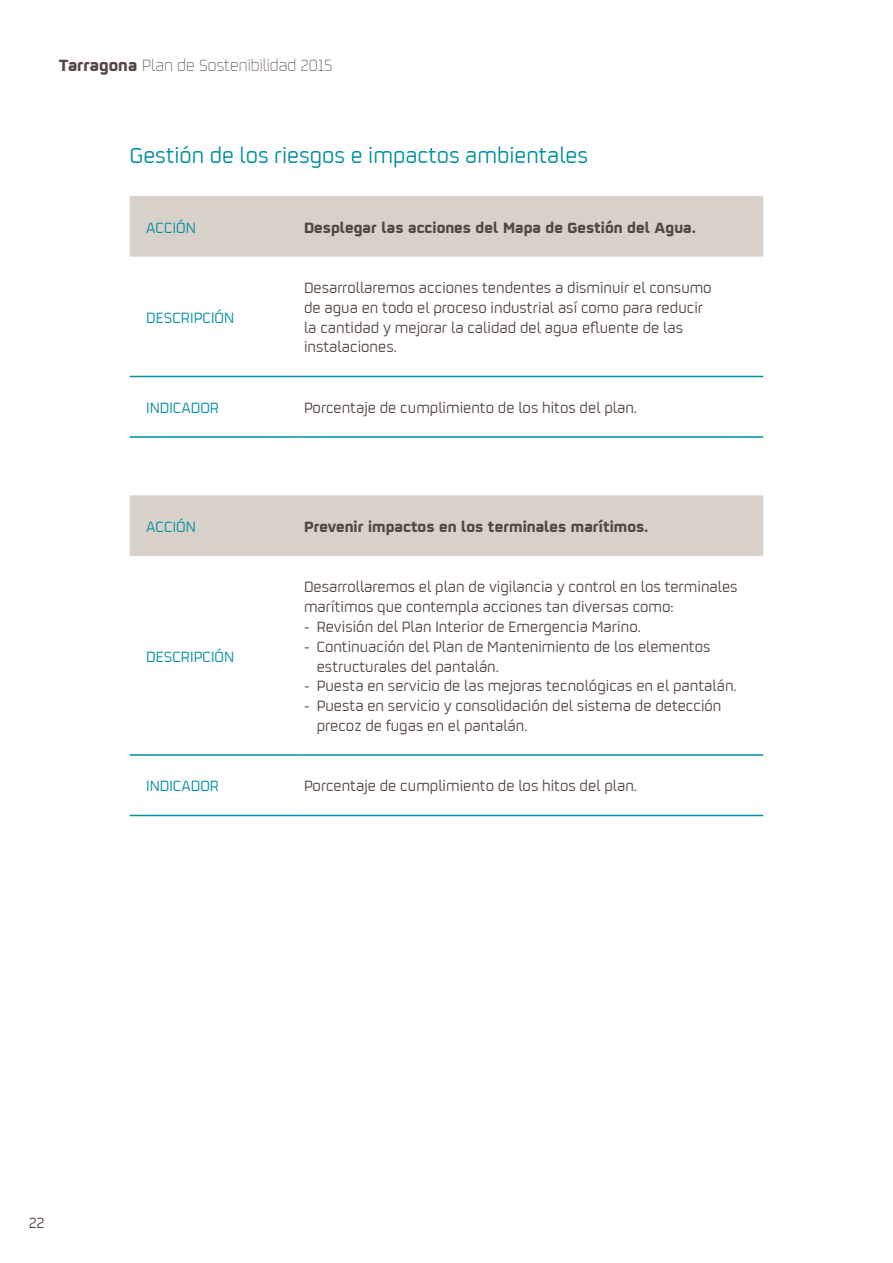
<style>
.page{position:relative;width:893px;height:1263px;background:#fff}
.page>*{position:absolute;margin:0;border:0;box-sizing:border-box;transform-origin:0 0}
.t1{font:24px "Repsol";color:#008fa1}
.t2{font:300 18px "Repsol";color:#544640}
.t3{font:16.5px/19.8px "Repsol";color:#544640}
.t4{font:700 16.5px "Repsol";color:#544640}
.t5{font:16.5px "Repsol";color:#008fa1}
.s1{font-weight:700}
</style>
<div class="page">
<div style="left:130px;top:196px;width:633px;height:61px;background:#d7d1ca"></div>
<hr style="left:130px;top:436px;width:170px;height:2px;background:#008fa1">
<hr style="left:300px;top:436px;width:463px;height:2px;background:#008fa1">
<hr style="left:130px;top:376px;width:170px;height:1px;background:#008fa1">
<hr style="left:300px;top:376px;width:463px;height:1px;background:#008fa1">
<div style="left:130px;top:495px;width:633px;height:61px;background:#d7d1ca"></div>
<hr style="left:130px;top:815px;width:170px;height:1px;background:#008fa1">
<hr style="left:300px;top:815px;width:463px;height:1px;background:#008fa1">
<hr style="left:130px;top:754px;width:170px;height:2px;background:#008fa1">
<hr style="left:300px;top:754px;width:463px;height:2px;background:#008fa1">
<p class="t2" style="left:59px;top:53px;width:275px"><span class="s1">Tarragona</span> Plan de Sostenibilidad 2015</p>
<h1 class="t1" style="left:130px;top:138px;width:460px">Gestión de los riesgos e impactos ambientales</h1>
<p class="t5" style="left:146px;top:216px;width:51px">ACCIÓN</p>
<p class="t4" style="left:304px;top:214px;width:393px">Desplegar las acciones del Mapa de Gestión del Agua.</p>
<p class="t5" style="left:146px;top:306px;width:90px">DESCRIPCIÓN</p>
<p class="t3" style="left:304px;top:277px;width:409px">Desarrollaremos acciones tendentes a disminuir el consumo de agua en todo el proceso industrial así como para reducir la cantidad y mejorar la calidad del agua efluente de las instalaciones.</p>
<p class="t5" style="left:146px;top:396px;width:74px">INDICADOR</p>
<p class="t3" style="left:304px;top:397px;width:335px">Porcentaje de cumplimiento de los hitos del plan.</p>
<p class="t5" style="left:146px;top:515px;width:51px">ACCIÓN</p>
<p class="t4" style="left:304px;top:513px;width:346px">Prevenir impactos en los terminales marítimos.</p>
<p class="t5" style="left:146px;top:645px;width:90px">DESCRIPCIÓN</p>
<p class="t3" style="left:304px;top:576px;width:435px">Desarrollaremos el plan de vigilancia y control en los terminales marítimos que contempla acciones tan diversas como:</p>
<p class="t3" style="left:304px;top:616px;width:338px">- Revisión del Plan Interior de Emergencia Marino.</p>
<p class="t3" style="left:317px;top:635px;width:395px;text-indent:-13px">- Continuación del Plan de Mantenimiento de los elementos estructurales del pantalán.</p>
<p class="t3" style="left:304px;top:675px;width:434px">- Puesta en servicio de las mejoras tecnológicas en el pantalán.</p>
<p class="t3" style="left:317px;top:695px;width:406px;text-indent:-13px">- Puesta en servicio y consolidación del sistema de detección precoz de fugas en el pantalán.</p>
<p class="t5" style="left:146px;top:775px;width:74px">INDICADOR</p>
<p class="t3" style="left:304px;top:775px;width:335px">Porcentaje de cumplimiento de los hitos del plan.</p>
<p class="t3" style="left:29px;top:1211px;width:17px">22</p>
</div>
